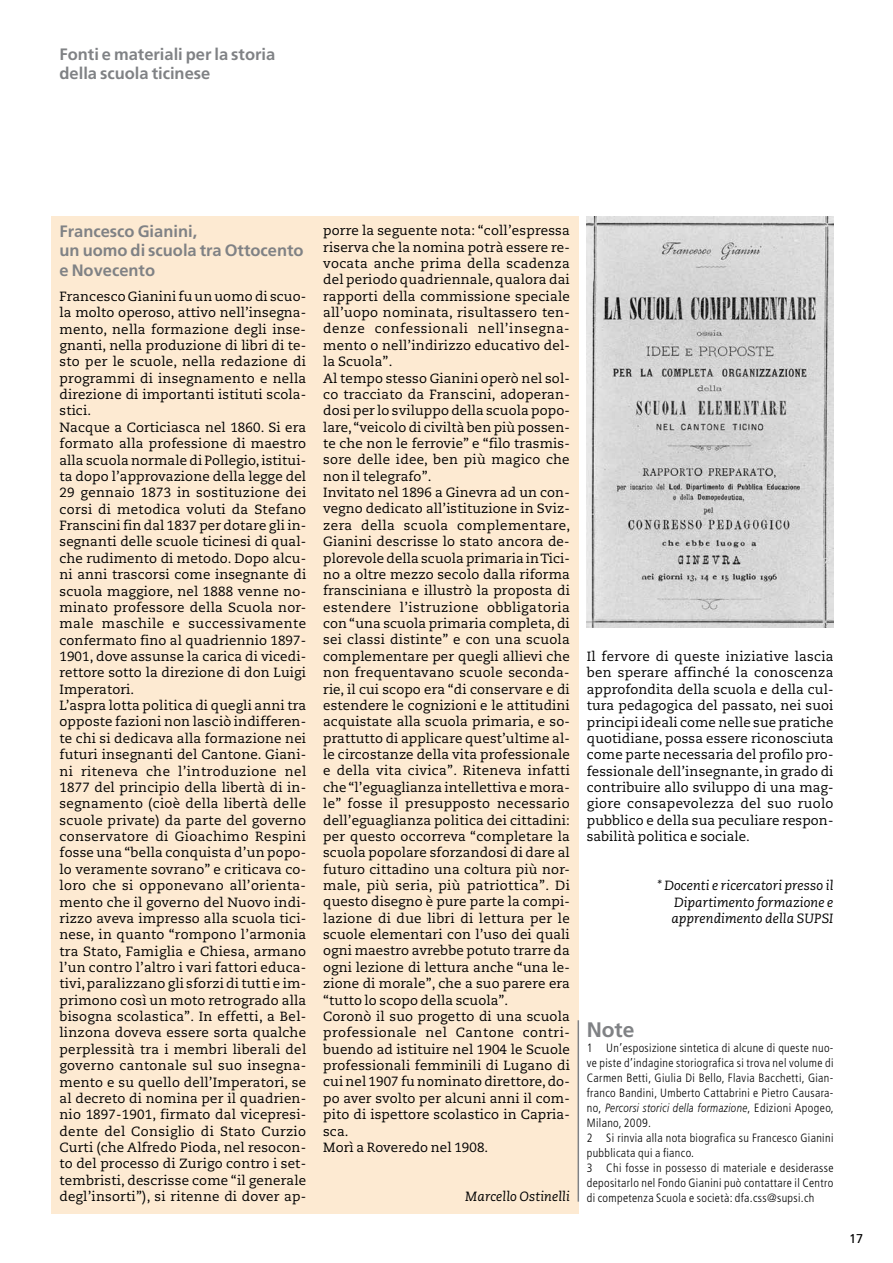
<style>
.page{position:relative;width:893px;height:1263px;background:#fff}
.page>*{position:absolute;margin:0;border:0;box-sizing:border-box;transform-origin:0 0}
.t1{font:700 21px "Frutiger";color:#808285}
.t2{font:700 16.5px/19.5px "Frutiger";color:#808285}
.t3{font:13.35px/16.4px "Caecilia";letter-spacing:.015em;color:#000}
.t4{font:italic 13.35px/16.4px "Caecilia";letter-spacing:.01em;color:#000;text-align:justify}
.t5{font:12.75px "Frutiger";color:#000}
.t6{font:300 condensed 12px/15px "Frutiger";letter-spacing:.03em;color:#000}
.s1{font-style:italic;font-stretch:normal}
</style>
<div class="page">
<div style="left:51px;top:217px;width:527px;height:997px;background:#fdead2"></div>
<hr style="left:578px;top:1020px;width:1px;height:182px;background:#808285">
<img style="left:587px;top:217px;width:246px;height:410px">
<p class="t2" style="left:60px;top:44px;width:217px">Fonti e materiali per la storia della scuola ticinese</p>
<p class="t2" style="left:60px;top:221px;width:246px">Francesco Gianini,<br>un uomo di scuola tra Ottocento e Novecento</p>
<p class="t3" style="left:60px;top:288px;width:248px">Francesco Gianini fu un uomo di scuo&shy;la molto operoso, attivo nell’insegna&shy;mento, nella formazione degli inse&shy;gnanti, nella produzione di libri di te&shy;sto per le scuole, nella redazione di programmi di insegnamento e nella direzione di importanti istituti scola&shy;stici.<br>Nacque a Corticiasca nel 1860. Si era formato alla professione di maestro alla scuola normale di Pollegio, istitui&shy;ta dopo l’approvazione della legge del 29 gennaio 1873 in sostituzione dei corsi di metodica voluti da Stefano Franscini fin dal 1837 per dotare gli in&shy;segnanti delle scuole ticinesi di qual&shy;che rudimento di metodo. Dopo alcu&shy;ni anni trascorsi come insegnante di scuola maggiore, nel 1888 venne no&shy;minato professore della Scuola nor&shy;male maschile e successivamente confermato fino al quadriennio 1897- 1901, dove assunse la carica di vicedi&shy;rettore sotto la direzione di don Luigi Imperatori.<br>L’aspra lotta politica di quegli anni tra opposte fazioni non lasciò indifferen&shy;te chi si dedicava alla formazione nei futuri insegnanti del Cantone. Giani&shy;ni riteneva che l’introduzione nel 1877 del principio della libertà di in&shy;segnamento (cioè della libertà delle scuole private) da parte del governo conservatore di Gioachimo Respini fosse una “bella conquista d’un popo&shy;lo veramente sovrano” e criticava co&shy;loro che si opponevano all’orienta&shy;mento che il governo del Nuovo indi&shy;rizzo aveva impresso alla scuola tici&shy;nese, in quanto “rompono l’armonia tra Stato, Famiglia e Chiesa, armano l’un contro l’altro i vari fattori educa&shy;tivi, paralizzano gli sforzi di tutti e im&shy;primono così un moto retrogrado alla bisogna scolastica”. In effetti, a Bel&shy;linzona doveva essere sorta qualche perplessità tra i membri liberali del governo cantonale sul suo insegna&shy;mento e su quello dell’Imperatori, se al decreto di nomina per il quadrien&shy;nio 1897-1901, firmato dal vicepresi&shy;dente del Consiglio di Stato Curzio Curti (che Alfredo Pioda, nel resocon&shy;to del processo di Zurigo contro i set&shy;tembristi, descrisse come “il generale degl’insorti”), si ritenne di dover ap-</p>
<p class="t3" style="left:323px;top:223px;width:249px">porre la seguente nota: “coll’espressa riserva che la nomina potrà essere re&shy;vocata anche prima della scadenza del periodo quadriennale, qualora dai rapporti della commissione speciale all’uopo nominata, risultassero ten&shy;denze confessionali nell’insegna&shy;mento o nell’indirizzo educativo del&shy;la Scuola”.<br>Al tempo stesso Gianini operò nel sol&shy;co tracciato da Franscini, adoperan&shy;dosi per lo sviluppo della scuola popo&shy;lare, “veicolo di civiltà ben più possen&shy;te che non le ferrovie” e “filo trasmis&shy;sore delle idee, ben più magico che non il telegrafo”.<br>Invitato nel 1896 a Ginevra ad un con&shy;vegno dedicato all’istituzione in Sviz&shy;zera della scuola complementare, Gianini descrisse lo stato ancora de&shy;plorevole della scuola primaria in Tici&shy;no a oltre mezzo secolo dalla riforma fransciniana e illustrò la proposta di estendere l’istruzione obbligatoria con “una scuola primaria completa, di sei classi distinte” e con una scuola complementare per quegli allievi che non frequentavano scuole seconda&shy;rie, il cui scopo era “di conservare e di estendere le cognizioni e le attitudini acquistate alla scuola primaria, e so&shy;prattutto di applicare quest’ultime al&shy;le circostanze della vita professionale e della vita civica”. Riteneva infatti che “l’eguaglianza intellettiva e mora&shy;le” fosse il presupposto necessario dell’eguaglianza politica dei cittadini: per questo occorreva “completare la scuola popolare sforzandosi di dare al futuro cittadino una coltura più nor&shy;male, più seria, più patriottica”. Di questo disegno è pure parte la compi&shy;lazione di due libri di lettura per le scuole elementari con l’uso dei quali ogni maestro avrebbe potuto trarre da ogni lezione di lettura anche “una le&shy;zione di morale”, che a suo parere era “tutto lo scopo della scuola”.<br>Coronò il suo progetto di una scuola professionale nel Cantone contri&shy;buendo ad istituire nel 1904 le Scuole professionali femminili di Lugano di cui nel 1907 fu nominato direttore, do&shy;po aver svolto per alcuni anni il com&shy;pito di ispettore scolastico in Capria&shy;sca.<br>Morì a Roveredo nel 1908.</p>
<p class="t4" style="left:465px;top:1188px;width:106px">Marcello Ostinelli</p>
<p class="t3" style="left:587px;top:648px;width:248px;text-align:justify">Il fervore di queste iniziative lascia ben sperare affinché la conoscenza approfondita della scuola e della cul&shy;tura pedagogica del passato, nei suoi principi ideali come nelle sue pratiche quotidiane, possa essere riconosciuta come parte necessaria del profilo pro&shy;fessionale dell’insegnante, in grado di contribuire allo sviluppo di una mag&shy;giore consapevolezza del suo ruolo pubblico e della sua peculiare respon&shy;sabilità politica e sociale.</p>
<p class="t4" style="left:672px;top:878px;width:163px;text-indent:-14px">* Docenti e ricercatori presso il Dipartimento formazione e apprendimento della SUPSI</p>
<h1 class="t1" style="left:587px;top:1017px;width:49px">Note</h1>
<p class="t6" style="left:587px;top:1040px;width:249px">1 Un’esposizione sintetica di alcune di queste nuo&shy;ve piste d’indagine storiografica si trova nel volume di Carmen Betti, Giulia Di Bello, Flavia Bacchetti, Gian&shy;franco Bandini, Umberto Cattabrini e Pietro Causara&shy;no, <span class="s1">Percorsi storici della formazione</span>, Edizioni Apogeo, Milano, 2009.<br>2 Si rinvia alla nota biografica su Francesco Gianini pubblicata qui a fianco.<br>3 Chi fosse in possesso di materiale e desiderasse depositarlo nel Fondo Gianini può contattare il Centro di competenza Scuola e società: dfa.css@supsi.ch</p>
<p class="t5" style="left:849px;top:1231px;width:16px">17</p>
</div>
